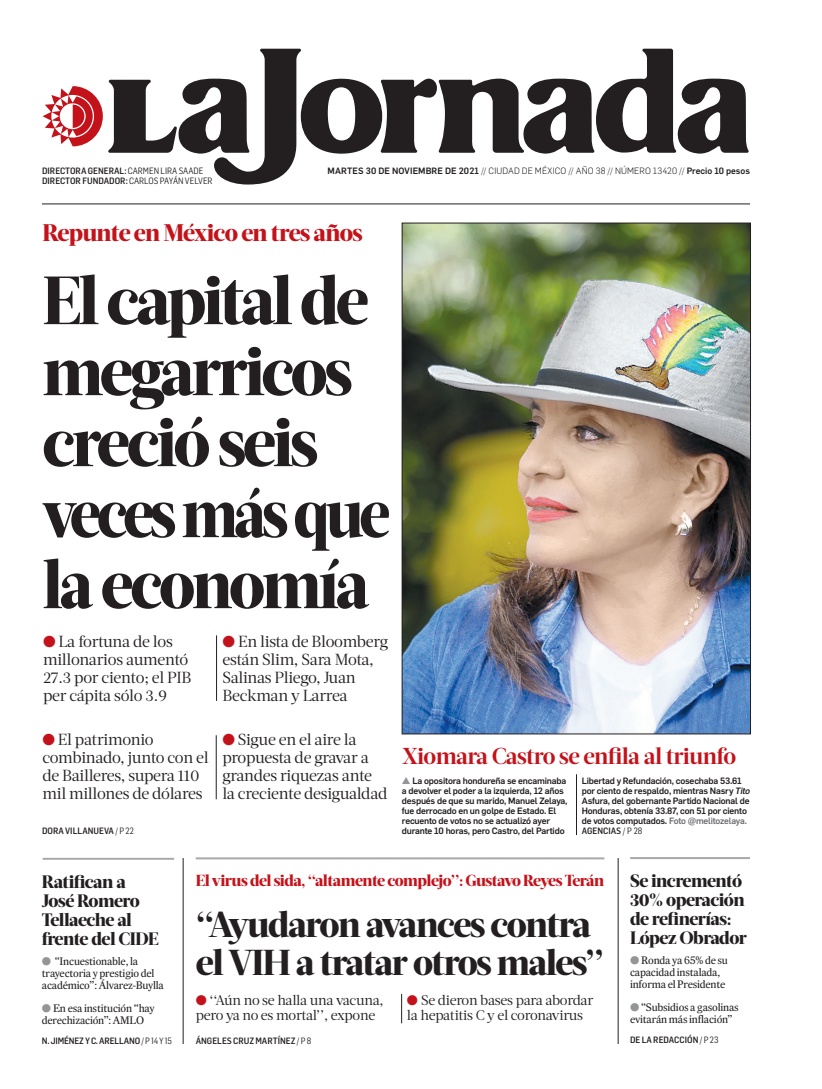
<style>
.page{position:relative;width:822px;height:1089px;background:#fff}
.page>*{position:absolute;margin:0;border:0;box-sizing:border-box;transform-origin:0 0}
.CABEZA_72{font:800 68px/71px "Acta Headline";letter-spacing:-.05em;color:#231f20}
.AVISO_18{font:800 36px/38px "Acta Headline";letter-spacing:-.04em;color:#231f20}
.BALAZO_ROJO_25{font:800 24px "Acta Headline";letter-spacing:-.03em;color:#c4121a}
.CABEZA_FOTO_ACTA_BOO{font:700 23px "Acta Headline";letter-spacing:-.03em;color:#c4121a}
.AVISO_18-2{font:800 18px/19px "Acta Headline";letter-spacing:-.03em;color:#231f20}
.SUMARIO_17{font:16px/18px "Acta Deck";letter-spacing:-.02em;color:#231f20}
.BALAZO_ROJO_16{font:800 16px "Acta Headline";letter-spacing:-.03em;color:#c4121a}
.SUMARIO_17-2{font:14px/15px "Acta Deck";letter-spacing:-.025em;color:#231f20}
.SUMARIO_9_5{font:11px/12px "Expresso Tx";letter-spacing:-.02em;color:#231f20}
.PIE_DE_FOTO_SIN_PLEC{font:500 9px/10px "Flama";letter-spacing:-.02em;color:#231f20}
.CREDITO_PORTADA{font:500 9px "Flama Semicond";color:#231f20}
.FECHA_AÑO_NUM_PORTAD{font:500 9px "Flama";letter-spacing:.01em;color:#231f20}
.SUMARIO_9_5-2{font:500 9px "Flama Semicond";letter-spacing:-.015em;color:#231f20}
.s1{font-weight:400}
.s2{font-weight:300}
.s3{color:#c4121a}
.s4{color:#939598}
.s5{font-style:italic}
.s6{color:#6c6d70}
.s7{font-family:"Flama Semicond"}
.s8{font-family:"Flama Semicond";font-weight:400}
</style>
<div class="page">
<svg style="left:43px;top:49px;width:706px;height:136px"></svg>
<hr style="left:42px;top:204px;width:708px;height:1px;background:#231f20">
<img style="left:404px;top:225px;width:345px;height:507px">
<hr style="left:576px;top:774px;width:1px;height:61px;background:#231f20">
<hr style="left:216px;top:635px;width:1px;height:66px;background:#231f20">
<hr style="left:216px;top:735px;width:1px;height:64px;background:#231f20">
<hr style="left:183px;top:858px;width:1px;height:186px;background:#231f20">
<hr style="left:196px;top:857px;width:408px;height:2px;background:#a8a9ad">
<svg style="left:401px;top:994px;width:1px;height:29px"></svg>
<hr style="left:43px;top:858px;width:131px;height:2px;background:#a8a9ad">
<hr style="left:618px;top:858px;width:1px;height:186px;background:#231f20">
<hr style="left:630px;top:857px;width:120px;height:2px;background:#a8a9ad">
<p class="CREDITO_PORTADA" style="left:42px;top:165px;width:163px">DIRECTORA GENERAL: <span class="s1">CARMEN LIRA SAADE</span></p>
<p class="FECHA_AÑO_NUM_PORTAD" style="left:328px;top:164px;width:424px">MARTES 30 DE NOVIEMBRE DE 2021 <span class="s2">// CIUDAD DE MÉXICO // AÑO 38 // NÚMERO 13420 //</span> Precio 10 pesos</p>
<p class="CREDITO_PORTADA" style="left:42px;top:175px;width:172px">DIRECTOR FUNDADOR: <span class="s1">CARLOS PAYÁN VELVER</span></p>
<p class="BALAZO_ROJO_25" style="left:42px;top:218px;width:322px">Repunte en México en tres años</p>
<p class="CABEZA_72" style="left:42px;top:266px;width:349px">El capital de megarricos creció seis veces más que la economía</p>
<p class="SUMARIO_17" style="left:43px;top:632px;width:150px"><span class="s3">●</span> La fortuna de los millonarios aumentó<br>27.3 por ciento; el PIB per cápita sólo 3.9</p>
<p class="SUMARIO_17" style="left:223px;top:632px;width:167px"><span class="s3">●</span> En lista de Bloomberg están Slim, Sara Mota,<br>Salinas Pliego, Juan<br>Beckman y Larrea</p>
<p class="SUMARIO_17" style="left:42px;top:731px;width:168px"><span class="s3">●</span> El patrimonio combinado, junto con el de Bailleres, supera 110 mil millones de dólares</p>
<p class="SUMARIO_17" style="left:222px;top:731px;width:167px"><span class="s3">●</span> Sigue en el aire la propuesta de gravar a grandes riquezas ante la creciente desigualdad</p>
<p class="CREDITO_PORTADA" style="left:42px;top:825px;width:93px">DORA VILLANUEVA <span class="s1">/ P 22</span></p>
<p class="CABEZA_FOTO_ACTA_BOO" style="left:402px;top:742px;width:335px">Xiomara Castro se enfila al triunfo</p>
<p class="PIE_DE_FOTO_SIN_PLEC" style="left:402px;top:775px;width:167px"><span class="s4">▲</span> La opositora hondureña se encaminaba a devolver el poder a la izquierda, 12 años después de que su marido, Manuel Zelaya, fue derrocado en un golpe de Estado. El recuento de votos no se actualizó ayer durante 10 horas, pero Castro, del Partido</p>
<p class="PIE_DE_FOTO_SIN_PLEC" style="left:582px;top:775px;width:170px">Libertad y Refundación, cosechaba 53.61 por ciento de respaldo, mientras Nasry <span class="s5">Tito </span>Asfura, del gobernante Partido Nacional de Honduras, obtenía 33.87, con 51 por ciento de votos computados. <span class="s6">Foto @melitozelaya.<br></span><span class="s7">AGENCIAS</span> <span class="s8">/ P 28</span></p>
<p class="AVISO_18-2" style="left:42px;top:872px;width:119px">Ratifican a<br>José Romero<br>Tellaeche al frente del CIDE</p>
<p class="SUMARIO_9_5" style="left:42px;top:955px;width:124px"><span class="s4">●</span> ‘‘Incuestionable, la trayectoria y prestigio del académico’’: Álvarez-Buylla</p>
<p class="SUMARIO_9_5" style="left:42px;top:1002px;width:114px"><span class="s4">●</span> En esa institución ‘‘hay derechización’’: AMLO</p>
<p class="SUMARIO_9_5-2" style="left:42px;top:1034px;width:132px">N. JIMÉNEZ Y C. ARELLANO <span class="s1">/ P 14 Y 15</span></p>
<p class="BALAZO_ROJO_16" style="left:196px;top:871px;width:410px">El virus del sida, ‘‘altamente complejo’’: Gustavo Reyes Terán</p>
<p class="AVISO_18" style="left:196px;top:906px;width:410px">‘‘Ayudaron avances contra el VIH a tratar otros males’’</p>
<p class="SUMARIO_17-2" style="left:196px;top:993px;width:189px"><span class="s3">●</span> ‘‘Aún no se halla una vacuna, pero ya no es mortal’’, expone</p>
<p class="SUMARIO_17-2" style="left:407px;top:993px;width:188px"><span class="s3">●</span> Se dieron bases para abordar la hepatitis C y el coronavirus</p>
<p class="CREDITO_PORTADA" style="left:196px;top:1035px;width:117px">ÁNGELES CRUZ MARTÍNEZ <span class="s1">/ P 8</span></p>
<p class="AVISO_18-2" style="left:630px;top:871px;width:119px">Se incrementó<br>30% operación de refinerías:<br>López Obrador</p>
<p class="SUMARIO_9_5" style="left:630px;top:954px;width:99px"><span class="s4">●</span> Ronda ya 65% de su capacidad instalada, informa el Presidente</p>
<p class="SUMARIO_9_5" style="left:630px;top:1001px;width:110px"><span class="s4">●</span> ‘‘Subsidios a gasolinas evitarán más inflación’’</p>
<p class="SUMARIO_9_5-2" style="left:630px;top:1034px;width:90px">DE LA REDACCIÓN <span class="s1">/ P 23</span></p>
</div>
